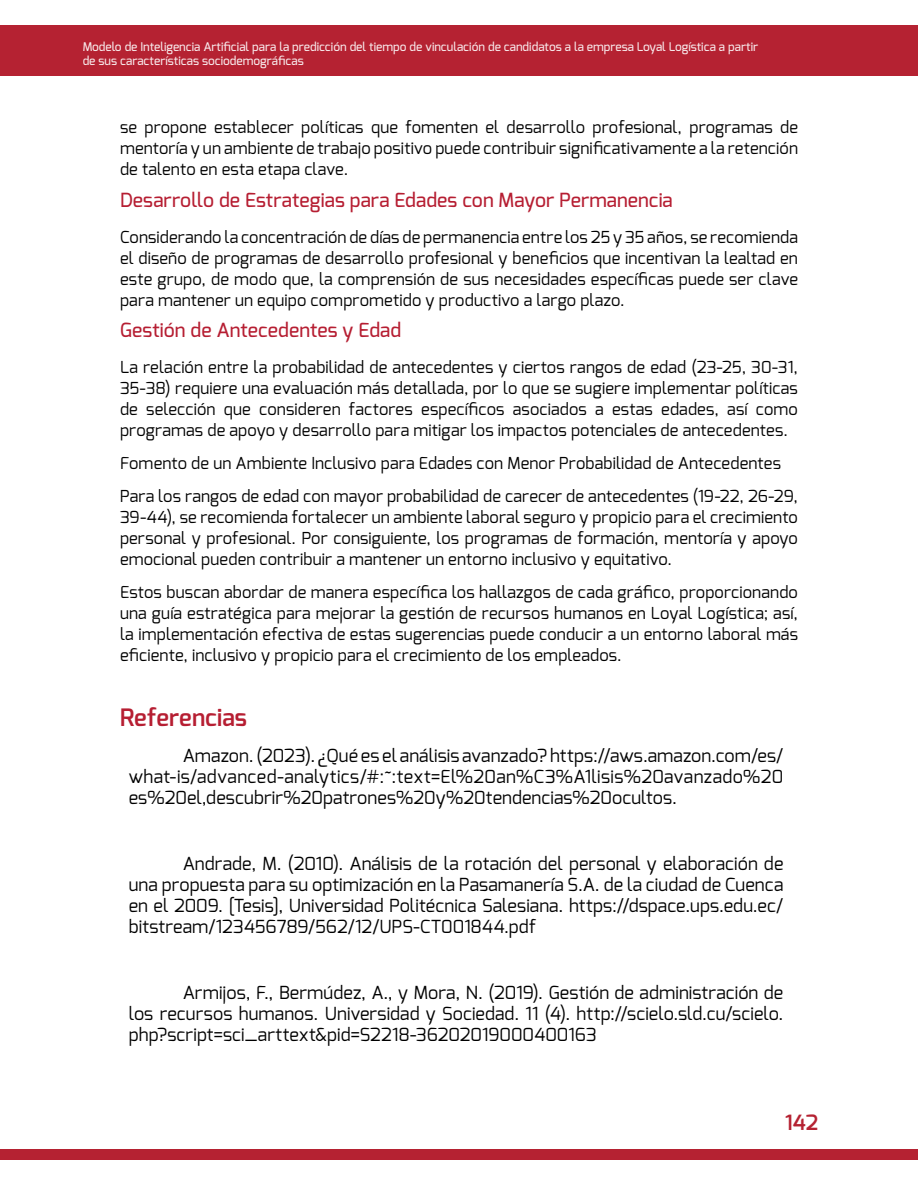
<style>
.page{position:relative;width:918px;height:1188px;background:#fff}
.page>*{position:absolute;margin:0;border:0;box-sizing:border-box;transform-origin:0 0}
.t1{font:600 24px "Exo";letter-spacing:.005em;color:#b61e32}
.t2{font:600 21px "Exo";color:#b52232}
.t3{font:500 19.5px "Exo";letter-spacing:.005em;color:#b61e32}
.t4{font:18px/21px "Exo";color:#000;text-align:justify}
.t5{font:16.5px/21px "Exo";letter-spacing:.01em;color:#000;text-align:justify}
.t6{font:500 12px/14.4px "Exo";color:#fff}
</style>
<div class="page">
<div style="left:0;top:25px;width:918px;height:51px;background:#b52232"></div>
<div style="left:0;top:1150px;width:918px;height:10px;background:#b52232"></div>
<p class="t6" style="left:82px;top:39px;width:677px">Modelo de Inteligencia Artificial para la predicción del tiempo de vinculación de candidatos a la empresa Loyal Logística a partir de sus características sociodemográficas</p>
<p class="t5" style="left:120px;top:117px;width:680px">se propone establecer políticas que fomenten el desarrollo profesional, programas de mentoría y un ambiente de trabajo positivo puede contribuir significativamente a la retención de talento en esta etapa clave.</p>
<p class="t3" style="left:120px;top:187px;width:554px">Desarrollo de Estrategias para Edades con Mayor Permanencia</p>
<p class="t5" style="left:120px;top:226px;width:680px">Considerando la concentración de días de permanencia entre los 25 y 35 años, se recomienda el diseño de programas de desarrollo profesional y beneficios que incentivan la lealtad en este grupo, de modo que, la comprensión de sus necesidades específicas puede ser clave para mantener un equipo comprometido y productivo a largo plazo.</p>
<p class="t3" style="left:120px;top:318px;width:283px">Gestión de Antecedentes y Edad</p>
<p class="t5" style="left:120px;top:357px;width:680px">La relación entre la probabilidad de antecedentes y ciertos rangos de edad (23-25, 30-31, 35-38) requiere una evaluación más detallada, por lo que se sugiere implementar políticas de selección que consideren factores específicos asociados a estas edades, así como programas de apoyo y desarrollo para mitigar los impactos potenciales de antecedentes.</p>
<p class="t5" style="left:120px;top:447px;width:680px;line-height:33px">Fomento de un Ambiente Inclusivo para Edades con Menor Probabilidad de Antecedentes<br>Para los rangos de edad con mayor probabilidad de carecer de antecedentes (19-22, 26-29,</p>
<p class="t5" style="left:120px;top:507px;width:680px">39-44), se recomienda fortalecer un ambiente laboral seguro y propicio para el crecimiento personal y profesional. Por consiguiente, los programas de formación, mentoría y apoyo emocional pueden contribuir a mantener un entorno inclusivo y equitativo.</p>
<p class="t5" style="left:120px;top:582px;width:680px">Estos buscan abordar de manera específica los hallazgos de cada gráfico, proporcionando una guía estratégica para mejorar la gestión de recursos humanos en Loyal Logística; así, la implementación efectiva de estas sugerencias puede conducir a un entorno laboral más eficiente, inclusivo y propicio para el crecimiento de los empleados.</p>
<h1 class="t1" style="left:120px;top:702px;width:129px">Referencias</h1>
<p class="t4" style="left:129px;top:745px;width:656px;text-indent:54px">Amazon. (2023). ¿Qué es el análisis avanzado? https://aws.amazon.com/es/ what-is/advanced-analytics/#:~:text=El%20an%C3%A1lisis%20avanzado%20 es%20el,descubrir%20patrones%20y%20tendencias%20ocultos.</p>
<p class="t4" style="left:129px;top:853px;width:656px;text-indent:54px">Andrade, M. (2010). Análisis de la rotación del personal y elaboración de una propuesta para su optimización en la Pasamanería S.A. de la ciudad de Cuenca en el 2009. [Tesis], Universidad Politécnica Salesiana. https://dspace.ups.edu.ec/ bitstream/123456789/562/12/UPS-CT001844.pdf</p>
<p class="t4" style="left:129px;top:982px;width:656px;text-indent:54px">Armijos, F., Bermúdez, A., y Mora, N. (2019). Gestión de administración de los recursos humanos. Universidad y Sociedad. 11 (4). http://scielo.sld.cu/scielo. php?script=sci_arttext&amp;pid=S2218-36202019000400163</p>
<p class="t2" style="left:785px;top:1109px;width:35px">142</p>
</div>
